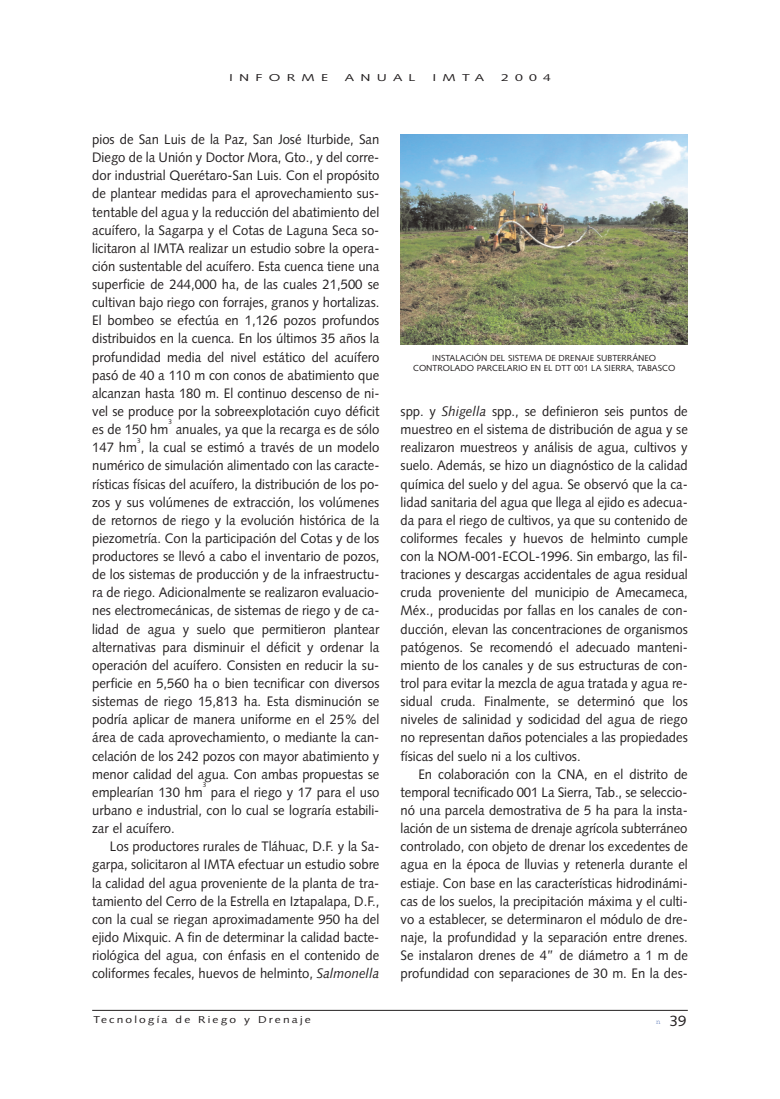
<style>
.page{position:relative;width:780px;height:1099px;background:#fff}
.page>*{position:absolute;margin:0;border:0;box-sizing:border-box;transform-origin:0 0}
.t1{font:15px "Syntax";color:#231f20}
.t2{font:13.75px/18.1px "Syntax";color:#231f20;text-align:justify;scale:.95 1}
.t3{font:10px "Syntax";letter-spacing:.18em;color:#231f20;scale:1.2 1}
.t4{font:10px "Syntax";letter-spacing:.18em;color:#231f20;scale:1.4 1}
.t5{font:10px "Syntax";letter-spacing:.445em;color:#231f20;scale:1.4 1}
.t6{font:8.75px/10px "Syntax";color:#231f20;text-align:center}
.t7{font:6.88px "Syntax";color:#231f20;scale:.95 1}
.s1{font-style:italic}
.s2{font-family:"Courier";font-size:7.5px;color:#6782bc}
</style>
<div class="page">
<hr style="left:92px;top:1010px;width:595px;height:1px;background:#231f20">
<img style="left:400px;top:135px;width:287px;height:209px">
<p class="t5" style="left:229px;top:74px;width:72px">INFORME</p>
<p class="t4" style="left:345px;top:74px;width:52px">ANUAL</p>
<p class="t4" style="left:432px;top:74px;width:39px">IMTA</p>
<p class="t4" style="left:501px;top:74px;width:37px">2004</p>
<p class="t2" style="left:92px;top:131px;width:304px">pios de San Luis de la Paz, San José Iturbide, San Diego de la Unión y Doctor Mora, Gto., y del corre&shy;dor industrial Querétaro-San Luis. Con el propósito de plantear medidas para el aprovechamiento sus&shy;tentable del agua y la reducción del abatimiento del acuífero, la Sagarpa y el Cotas de Laguna Seca so&shy;licitaron al IMTA realizar un estudio sobre la opera&shy;ción sustentable del acuífero. Esta cuenca tiene una superficie de 244,000 ha, de las cuales 21,500 se cultivan bajo riego con forrajes, granos y hortalizas.<br>El bombeo se efectúa en 1,126 pozos profundos distribuidos en la cuenca. En los últimos 35 años la profundidad media del nivel estático del acuífero pasó de 40 a 110 m con conos de abatimiento que alcanzan hasta 180 m. El continuo descenso de ni&shy;vel se produce por la sobreexplotación cuyo déficit es de 150 hm</p>
<p class="t7" style="left:168px;top:419px;width:5px">3</p>
<p class="t2" style="left:92px;top:421px;width:304px;text-align:right">anuales, ya que la recarga es de sólo<br>147 hm , la cual se estimó a través de un modelo</p>
<p class="t7" style="left:137px;top:437px;width:5px">3</p>
<p class="t2" style="left:92px;top:458px;width:304px">numérico de simulación alimentado con las caracte&shy;rísticas físicas del acuífero, la distribución de los po&shy;zos y sus volúmenes de extracción, los volúmenes de retornos de riego y la evolución histórica de la piezometría. Con la participación del Cotas y de los productores se llevó a cabo el inventario de pozos, de los sistemas de producción y de la infraestructu&shy;ra de riego. Adicionalmente se realizaron evaluacio&shy;nes electromecánicas, de sistemas de riego y de ca&shy;lidad de agua y suelo que permitieron plantear alternativas para disminuir el déficit y ordenar la operación del acuífero. Consisten en reducir la su&shy;perficie en 5,560 ha o bien tecnificar con diversos sistemas de riego 15,813 ha. Esta disminución se podría aplicar de manera uniforme en el 25% del área de cada aprovechamiento, o mediante la can&shy;celación de los 242 pozos con mayor abatimiento y menor calidad del agua. Con ambas propuestas se emplearían 130 hm</p>
<p class="t7" style="left:203px;top:782px;width:5px">3</p>
<p class="t2" style="left:92px;top:784px;width:304px;text-indent:119px">para el riego y 17 para el uso urbano e industrial, con lo cual se lograría estabili&shy;zar el acuífero.</p>
<p class="t2" style="left:92px;top:838px;width:304px;text-indent:18px">Los productores rurales de Tláhuac, D.F. y la Sa&shy;garpa, solicitaron al IMTA efectuar un estudio sobre la calidad del agua proveniente de la planta de tra&shy;tamiento del Cerro de la Estrella en Iztapalapa, D.F., con la cual se riegan aproximadamente 950 ha del ejido Mixquic. A fin de determinar la calidad bacte&shy;riológica del agua, con énfasis en el contenido de coliformes fecales, huevos de helminto, <span class="s1">Salmonella</span></p>
<p class="t6" style="left:413px;top:354px;width:263px">INSTALACIÓN DEL SISTEMA DE DRENAJE SUBTERRÁNEO<br>CONTROLADO PARCELARIO EN EL DTT 001 LA SIERRA, TABASCO</p>
<p class="t2" style="left:400px;top:403px;width:304px">spp. y <span class="s1">Shigella</span> spp., se definieron seis puntos de muestreo en el sistema de distribución de agua y se realizaron muestreos y análisis de agua, cultivos y suelo. Además, se hizo un diagnóstico de la calidad química del suelo y del agua. Se observó que la ca&shy;lidad sanitaria del agua que llega al ejido es adecua&shy;da para el riego de cultivos, ya que su contenido de coliformes fecales y huevos de helminto cumple con la NOM-001-ECOL-1996. Sin embargo, las fil&shy;traciones y descargas accidentales de agua residual cruda proveniente del municipio de Amecameca, Méx., producidas por fallas en los canales de con&shy;ducción, elevan las concentraciones de organismos patógenos. Se recomendó el adecuado manteni&shy;miento de los canales y de sus estructuras de con&shy;trol para evitar la mezcla de agua tratada y agua re&shy;sidual cruda. Finalmente, se determinó que los niveles de salinidad y sodicidad del agua de riego no representan daños potenciales a las propiedades físicas del suelo ni a los cultivos.</p>
<p class="t2" style="left:400px;top:766px;width:304px;text-indent:18px">En colaboración con la CNA, en el distrito de temporal tecnificado 001 La Sierra, Tab., se seleccio&shy;nó una parcela demostrativa de 5 ha para la insta&shy;lación de un sistema de drenaje agrícola subterráneo controlado, con objeto de drenar los excedentes de agua en la época de lluvias y retenerla durante el estiaje. Con base en las características hidrodinámi&shy;cas de los suelos, la precipitación máxima y el culti&shy;vo a establecer, se determinaron el módulo de dre&shy;naje, la profundidad y la separación entre drenes.<br>Se instalaron drenes de 4” de diámetro a 1 m de profundidad con separaciones de 30 m. En la des-</p>
<p class="t3" style="left:93px;top:1015px;width:183px">Tecnología de Riego y Drenaje</p>
<p class="t1" style="left:656px;top:1015px;width:32px"><span class="s2">n</span> 39</p>
</div>
